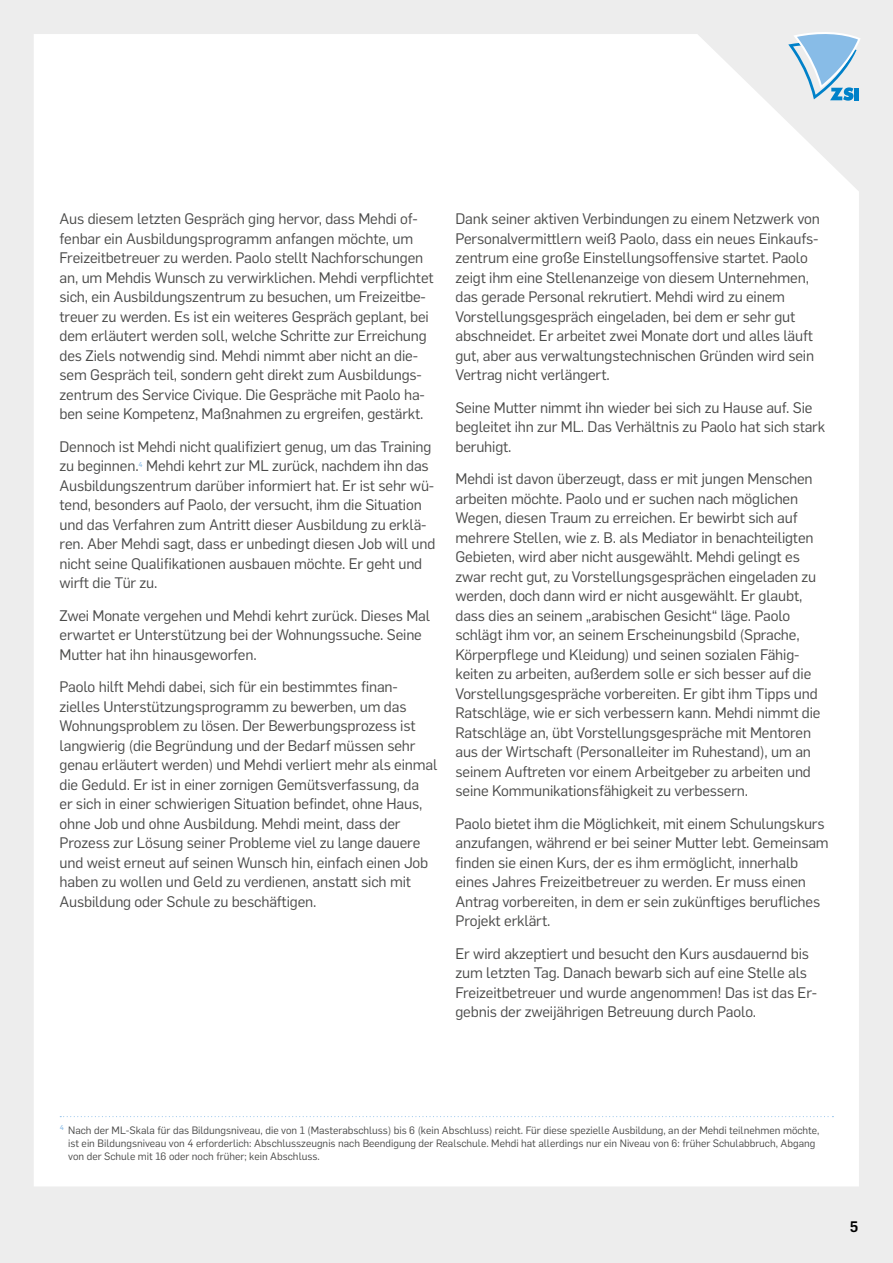
<style>
.page{position:relative;width:893px;height:1263px;background:#ededed}
.page>*{position:absolute;margin:0;border:0;box-sizing:border-box;transform-origin:0 0}
.t1{font:15px/19.5px "Flama";letter-spacing:-.01em;color:#4a4a49}
.t2{font:500 15px "Flama";color:#000}
.t3{font:10.5px/13px "Flama";color:#4a4a49}
</style>
<div class="page">
<div style="left:34px;top:34px;width:825px;height:1152px;background:#fff"></div>
<svg style="left:786px;top:32px;width:74px;height:69px"></svg>
<div style="left:854px;top:88px;width:5px;height:12px;background:#0081c9"></div>
<svg style="left:60px;top:1116px;width:773px;height:1px"></svg>
<p class="t1" style="left:60px;top:208px;width:376px">Aus diesem letzten Gespräch ging hervor, dass Mehdi of&shy;fenbar ein Ausbildungsprogramm anfangen möchte, um Freizeitbetreuer zu werden. Paolo stellt Nachforschungen an, um Mehdis Wunsch zu verwirklichen. Mehdi verpflichtet sich, ein Ausbildungszentrum zu besuchen, um Freizeitbe&shy;treuer zu werden. Es ist ein weiteres Gespräch geplant, bei dem erläutert werden soll, welche Schritte zur Erreichung des Ziels notwendig sind. Mehdi nimmt aber nicht an die&shy;sem Gespräch teil, sondern geht direkt zum Ausbildungs&shy;zentrum des Service Civique. Die Gespräche mit Paolo ha&shy;ben seine Kompetenz, Maßnahmen zu ergreifen, gestärkt.</p>
<p class="t1" style="left:60px;top:436px;width:378px">Dennoch ist Mehdi nicht qualifiziert genug, um das Training zu beginnen.<sup>4</sup> Mehdi kehrt zur ML zurück, nachdem ihn das Ausbildungszentrum darüber informiert hat. Er ist sehr wü&shy;tend, besonders auf Paolo, der versucht, ihm die Situation und das Verfahren zum Antritt dieser Ausbildung zu erklä&shy;ren. Aber Mehdi sagt, dass er unbedingt diesen Job will und nicht seine Qualifikationen ausbauen möchte. Er geht und wirft die Tür zu.</p>
<p class="t1" style="left:60px;top:605px;width:372px">Zwei Monate vergehen und Mehdi kehrt zurück. Dieses Mal erwartet er Unterstützung bei der Wohnungssuche. Seine<br>Mutter hat ihn hinausgeworfen.</p>
<p class="t1" style="left:60px;top:676px;width:379px">Paolo hilft Mehdi dabei, sich für ein bestimmtes finan&shy;zielles Unterstützungsprogramm zu bewerben, um das Wohnungsproblem zu lösen. Der Bewerbungsprozess ist langwierig (die Begründung und der Bedarf müssen sehr genau erläutert werden) und Mehdi verliert mehr als einmal die Geduld. Er ist in einer zornigen Gemütsverfassung, da<br>er sich in einer schwierigen Situation befindet, ohne Haus, ohne Job und ohne Ausbildung. Mehdi meint, dass der Prozess zur Lösung seiner Probleme viel zu lange dauere und weist erneut auf seinen Wunsch hin, einfach einen Job haben zu wollen und Geld zu verdienen, anstatt sich mit Ausbildung oder Schule zu beschäftigen.</p>
<p class="t1" style="left:455px;top:208px;width:366px">Dank seiner aktiven Verbindungen zu einem Netzwerk von Personalvermittlern weiß Paolo, dass ein neues Einkaufs&shy;zentrum eine große Einstellungsoffensive startet. Paolo zeigt ihm eine Stellenanzeige von diesem Unternehmen, das gerade Personal rekrutiert. Mehdi wird zu einem Vorstellungsgespräch eingeladen, bei dem er sehr gut abschneidet. Er arbeitet zwei Monate dort und alles läuft gut, aber aus verwaltungstechnischen Gründen wird sein Vertrag nicht verlängert.</p>
<p class="t1" style="left:455px;top:397px;width:371px">Seine Mutter nimmt ihn wieder bei sich zu Hause auf. Sie begleitet ihn zur ML. Das Verhältnis zu Paolo hat sich stark beruhigt.</p>
<p class="t1" style="left:455px;top:468px;width:367px">Mehdi ist davon überzeugt, dass er mit jungen Menschen arbeiten möchte. Paolo und er suchen nach möglichen Wegen, diesen Traum zu erreichen. Er bewirbt sich auf mehrere Stellen, wie z. B. als Mediator in benachteiligten Gebieten, wird aber nicht ausgewählt. Mehdi gelingt es zwar recht gut, zu Vorstellungsgesprächen eingeladen zu werden, doch dann wird er nicht ausgewählt. Er glaubt, dass dies an seinem „arabischen Gesicht“ läge. Paolo schlägt ihm vor, an seinem Erscheinungsbild (Sprache, Körperpflege und Kleidung) und seinen sozialen Fähig&shy;keiten zu arbeiten, außerdem solle er sich besser auf die Vorstellungsgespräche vorbereiten. Er gibt ihm Tipps und Ratschläge, wie er sich verbessern kann. Mehdi nimmt die Ratschläge an, übt Vorstellungsgespräche mit Mentoren aus der Wirtschaft (Personalleiter im Ruhestand), um an seinem Auftreten vor einem Arbeitgeber zu arbeiten und seine Kommunikationsfähigkeit zu verbessern.</p>
<p class="t1" style="left:455px;top:813px;width:375px">Paolo bietet ihm die Möglichkeit, mit einem Schulungskurs anzufangen, während er bei seiner Mutter lebt. Gemeinsam finden sie einen Kurs, der es ihm ermöglicht, innerhalb eines Jahres Freizeitbetreuer zu werden. Er muss einen Antrag vorbereiten, in dem er sein zukünftiges berufliches Projekt erklärt.</p>
<p class="t1" style="left:455px;top:943px;width:363px">Er wird akzeptiert und besucht den Kurs ausdauernd bis zum letzten Tag. Danach bewarb sich auf eine Stelle als Freizeitbetreuer und wurde angenommen! Das ist das Er&shy;gebnis der zweijährigen Betreuung durch Paolo.</p>
<p class="t3" style="left:68px;top:1123px;width:753px;text-indent:-9px"><sup>4</sup> Nach der ML-Skala für das Bildungsniveau, die von 1 (Masterabschluss) bis 6 (kein Abschluss) reicht. Für diese spezielle Ausbildung, an der Mehdi teilnehmen möchte, ist ein Bildungsniveau von 4 erforderlich: Abschlusszeugnis nach Beendigung der Realschule. Mehdi hat allerdings nur ein Niveau von 6: früher Schulabbruch, Abgang von der Schule mit 16 oder noch früher; kein Abschluss.</p>
<p class="t2" style="left:850px;top:1216px;width:10px">5</p>
</div>
